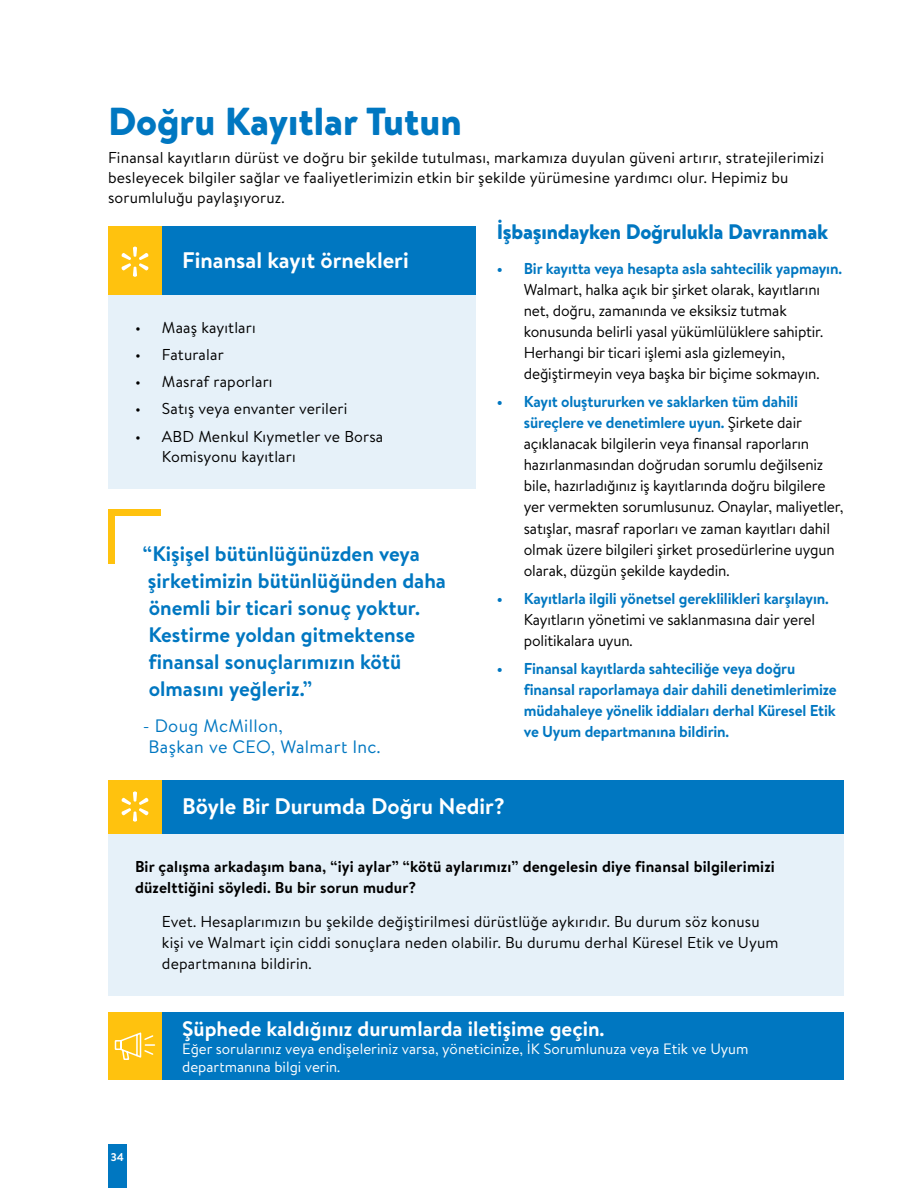
<style>
.page{position:relative;width:918px;height:1188px;background:#fff}
.page>*{position:absolute;margin:0;border:0;box-sizing:border-box;transform-origin:0 0}
.t1{font:900 39px "Bogle";color:#0077c1}
.t2{font:700 22.5px "Bogle";color:#fff}
.t3{font:700 21px/27px "Bogle";color:#0077c1}
.t4{font:700 21px "Bogle";color:#fff}
.t5{font:900 21px "Bogle";letter-spacing:-.01em;color:#0077c1}
.t6{font:18px/21.6px "Bogle";letter-spacing:.02em;color:#0077c1}
.t7{font:15.75px/21.1px "Bogle";letter-spacing:-.01em;color:#000}
.t8{font:15.75px/20.4px "Bogle";letter-spacing:.01em;color:#000}
.t9{font:700 15.75px/21.1px "Bogle";letter-spacing:-.01em;color:#0077c1}
.t10{font:700 15.75px/21px "Bogle";letter-spacing:.01em;color:#000}
.t11{font:15px/18px "Bogle";color:#fff}
.t12{font:700 11.25px "Bogle";color:#fff}
.s1{font-weight:700;color:#0077c1}
</style>
<div class="page">
<div style="left:108px;top:834px;width:736px;height:162px;background:#e6f1f9"></div>
<div style="left:108px;top:780px;width:54px;height:54px;background:#ffc20e"></div>
<svg style="left:121px;top:791px;width:28px;height:31px"></svg>
<div style="left:162px;top:780px;width:682px;height:54px;background:#0077c1"></div>
<div style="left:108px;top:509px;width:52px;height:7px;background:#ffc20e"></div>
<div style="left:108px;top:509px;width:7px;height:55px;background:#ffc20e"></div>
<div style="left:108px;top:295px;width:368px;height:194px;background:#e6f1f9"></div>
<div style="left:108px;top:226px;width:54px;height:69px;background:#ffc20e"></div>
<svg style="left:121px;top:247px;width:28px;height:30px"></svg>
<div style="left:162px;top:226px;width:314px;height:69px;background:#0077c1"></div>
<div style="left:108px;top:1012px;width:54px;height:68px;background:#ffc20e"></div>
<svg style="left:114px;top:1032px;width:42px;height:28px"></svg>
<div style="left:162px;top:1012px;width:682px;height:68px;background:#0077c1"></div>
<div style="left:108px;top:1145px;width:19px;height:43px;background:#0077c1"></div>
<h1 class="t1" style="left:108px;top:94px;width:355px">Doğru Kayıtlar Tutun</h1>
<p class="t8" style="left:108px;top:146px;width:717px">Finansal kayıtların dürüst ve doğru bir şekilde tutulması, markamıza duyulan güveni artırır, stratejilerimizi besleyecek bilgiler sağlar ve faaliyetlerimizin etkin bir şekilde yürümesine yardımcı olur. Hepimiz bu sorumluluğu paylaşıyoruz.</p>
<h3 class="t5" style="left:497px;top:217px;width:333px">İşbaşındayken Doğrulukla Davranmak</h3>
<p class="t9" style="left:497px;top:257px;width:347px">• Bir kayıtta veya hesapta asla sahtecilik yapmayın.</p>
<p class="t7" style="left:524px;top:278px;width:301px">Walmart, halka açık bir şirket olarak, kayıtlarını net, doğru, zamanında ve eksiksiz tutmak konusunda belirli yasal yükümlülüklere sahiptir.<br>Herhangi bir ticari işlemi asla gizlemeyin, değiştirmeyin veya başka bir biçime sokmayın.</p>
<p class="t7" style="left:524px;top:390px;width:321px;text-indent:-27px"><span class="s1">• Kayıt oluştururken ve saklarken tüm dahili süreçlere ve denetimlere uyun.</span> Şirkete dair açıklanacak bilgilerin veya finansal raporların hazırlanmasından doğrudan sorumlu değilseniz bile, hazırladığınız iş kayıtlarında doğru bilgilere yer vermekten sorumlusunuz. Onaylar, maliyetler, satışlar, masraf raporları ve zaman kayıtları dahil olmak üzere bilgileri şirket prosedürlerine uygun olarak, düzgün şekilde kaydedin.</p>
<p class="t9" style="left:497px;top:587px;width:334px">• Kayıtlarla ilgili yönetsel gereklilikleri karşılayın.</p>
<p class="t7" style="left:524px;top:608px;width:293px">Kayıtların yönetimi ve saklanmasına dair yerel politikalara uyun.</p>
<p class="t9" style="left:524px;top:657px;width:314px;text-indent:-27px">• Finansal kayıtlarda sahteciliğe veya doğru finansal raporlamaya dair dahili denetimlerimize müdahaleye yönelik iddiaları derhal Küresel Etik ve Uyum departmanına bildirin.</p>
<h2 class="t2" style="left:182px;top:245px;width:228px">Finansal kayıt örnekleri</h2>
<p class="t8" style="left:135px;top:317px;width:122px">• Maaş kayıtları</p>
<p class="t8" style="left:135px;top:344px;width:90px">• Faturalar</p>
<p class="t8" style="left:135px;top:371px;width:139px">• Masraf raporları</p>
<p class="t8" style="left:135px;top:398px;width:214px">• Satış veya envanter verileri</p>
<p class="t8" style="left:162px;top:425px;width:223px;text-indent:-27px">• ABD Menkul Kıymetler ve Borsa<br>Komisyonu kayıtları</p>
<h3 class="t3" style="left:143px;top:540px;width:305px">“Kişişel bütünlüğünüzden veya şirketimizin bütünlüğünden daha önemli bir ticari sonuç yoktur.<br>Kestirme yoldan gitmektense finansal sonuçlarımızın kötü olmasını yeğleriz.”</h3>
<p class="t6" style="left:149px;top:714px;width:234px;text-indent:-6px">- Doug McMillon,<br>Başkan ve CEO, Walmart Inc.</p>
<h2 class="t2" style="left:182px;top:791px;width:324px">Böyle Bir Durumda Doğru Nedir?</h2>
<p class="t10" style="left:135px;top:855px;width:641px">Bir çalışma arkadaşım bana, “iyi aylar” “kötü aylarımızı” dengelesin diye finansal bilgilerimizi düzelttiğini söyledi. Bu bir sorun mudur?</p>
<p class="t8" style="left:162px;top:911px;width:618px;line-height:21px">Evet. Hesaplarımızın bu şekilde değiştirilmesi dürüstlüğe aykırıdır. Bu durum söz konusu kişi ve Walmart için ciddi sonuçlara neden olabilir. Bu durumu derhal Küresel Etik ve Uyum departmanına bildirin.</p>
<p class="t12" style="left:111px;top:1149px;width:15px">34</p>
<h3 class="t4" style="left:182px;top:1014px;width:424px">Şüphede kaldığınız durumlarda iletişime geçin.</h3>
<p class="t11" style="left:182px;top:1039px;width:568px">Eğer sorularınız veya endişeleriniz varsa, yöneticinize, İK Sorumlunuza veya Etik ve Uyum departmanına bilgi verin.</p>
</div>
